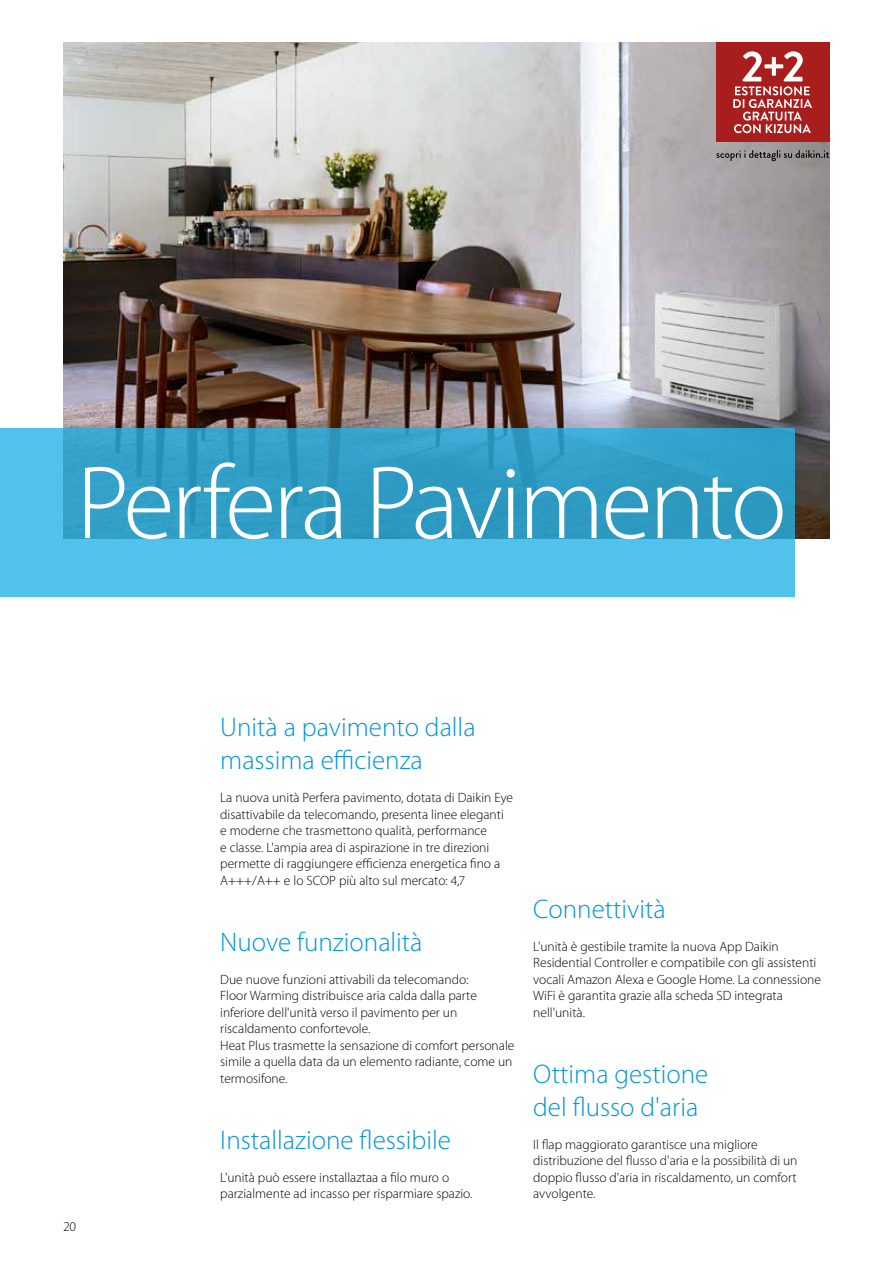
<style>
.page{position:relative;width:893px;height:1263px;background:#fff}
.page>*{position:absolute;margin:0;border:0;box-sizing:border-box;transform-origin:0 0}
.t1{font:300 105px "Myriad Pro";letter-spacing:-.03em;color:#fff}
.t2{font:300 27px/33px "Myriad Pro";color:#0095db}
.t3{font:300 13.5px/16.5px "Myriad Pro";color:#000}
</style>
<div class="page">
<img style="left:64px;top:43px;width:765px;height:495px">
<svg style="left:716px;top:150px;width:113px;height:11px"></svg>
<div style="left:716px;top:43px;width:113px;height:99px;background:#a81e1c"></div>
<svg style="left:733px;top:51px;width:79px;height:82px"></svg>
<svg style="left:0;top:428px;width:795px;height:168px;background:#3dabd4"></svg>
<h1 class="t1" style="left:77px;top:445px;width:712px">Perfera Pavimento</h1>
<p class="t3" style="left:64px;top:1219px;width:14px">20</p>
<h2 class="t2" style="left:220px;top:711px;width:257px">Unità a pavimento dalla massima efficienza</h2>
<p class="t3" style="left:220px;top:790px;width:294px">La nuova unità Perfera pavimento, dotata di Daikin Eye disattivabile da telecomando, presenta linee eleganti e moderne che trasmettono qualità, performance<br>e classe. L'ampia area di aspirazione in tre direzioni permette di raggiungere efficienza energetica fino a A+++/A++ e lo SCOP più alto sul mercato: 4,7</p>
<h2 class="t2" style="left:220px;top:925px;width:204px">Nuove funzionalità</h2>
<p class="t3" style="left:220px;top:971px;width:296px">Due nuove funzioni attivabili da telecomando:<br>Floor Warming distribuisce aria calda dalla parte inferiore dell'unità verso il pavimento per un riscaldamento confortevole.<br>Heat Plus trasmette la sensazione di comfort personale simile a quella data da un elemento radiante, come un termosifone.</p>
<h2 class="t2" style="left:220px;top:1123px;width:232px">Installazione flessibile</h2>
<p class="t3" style="left:220px;top:1169px;width:254px">L'unità può essere installaztaa a filo muro o parzialmente ad incasso per risparmiare spazio.</p>
<h2 class="t2" style="left:533px;top:892px;width:134px">Connettività</h2>
<p class="t3" style="left:533px;top:938px;width:289px">L'unità è gestibile tramite la nuova App Daikin Residential Controller e compatibile con gli assistenti vocali Amazon Alexa e Google Home. La connessione WiFi è garantita grazie alla scheda SD integrata nell'unità.</p>
<h2 class="t2" style="left:533px;top:1057px;width:177px">Ottima gestione del flusso d'aria</h2>
<p class="t3" style="left:533px;top:1136px;width:266px">Il flap maggiorato garantisce una migliore distribuzione del flusso d'aria e la possibilità di un doppio flusso d'aria in riscaldamento, un comfort avvolgente.</p>
</div>
